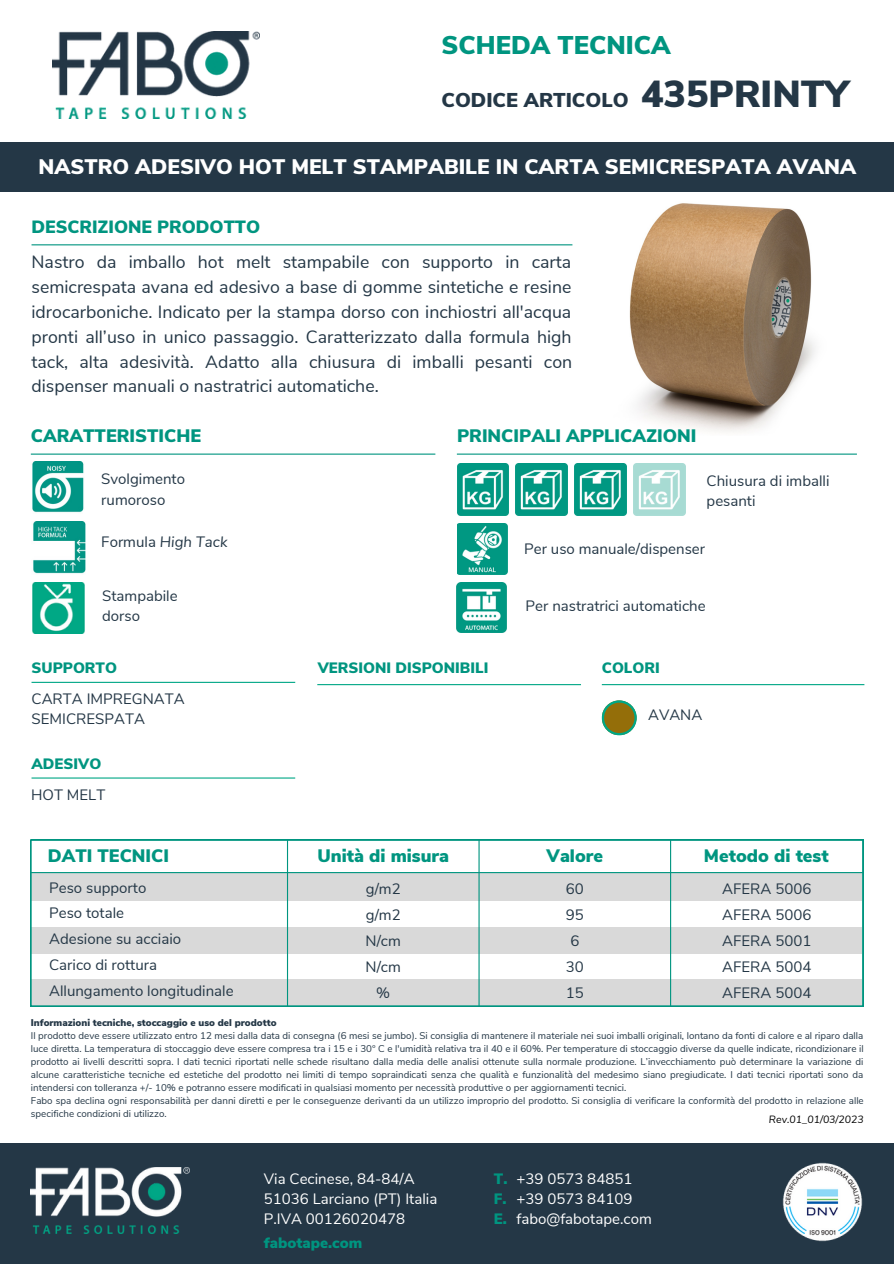
<style>
.page{position:relative;width:894px;height:1264px;background:#fff}
.page>*{position:absolute;margin:0;border:0;box-sizing:border-box;transform-origin:0 0}
.t1{font:900 37.5px "Nunito Sans";color:#243746}
.t2{font:900 25.65px "Nunito Sans";color:#009580}
.t3{font:900 21px "Nunito Sans";color:#fff}
.t4{font:900 19.95px "Nunito Sans";color:#243746}
.t5{font:900 18px "Nunito Sans";color:#009580}
.t6{font:17.7px/24.8px "Nunito Sans";color:#243746;text-align:justify}
.t7{font:900 17.7px "Nunito Sans";color:#009580}
.t8{font:15px/20.2px "Nunito Sans";color:#243746}
.t9{font:15px "Nunito Sans";color:#fff}
.t10{font:900 15px "Nunito Sans";color:#009580}
.t11{font:italic 15px "Nunito Sans";color:#243746}
.t12{font:italic 10.5px "Nunito Sans";color:#000}
.t13{font:9.75px/13px "Nunito Sans";color:#243746;text-align:justify}
.t14{font:900 9.75px "Nunito Sans";color:#243746}
.s1{font-style:normal}
</style>
<div class="page">
<div style="left:0;top:142px;width:893px;height:50px;background:#243746"></div>
<hr style="left:32px;top:244px;width:540px;height:1px;background:#009580">
<img style="left:53px;top:32px;width:206px;height:86px">
<hr style="left:32px;top:681px;width:263px;height:2px;background:#00a786">
<hr style="left:32px;top:777px;width:263px;height:1px;background:#00a786">
<hr style="left:317px;top:684px;width:264px;height:1px;background:#00a786">
<hr style="left:601px;top:684px;width:263px;height:1px;background:#00a786">
<svg style="left:31px;top:839px;width:832px;height:167px"></svg>
<hr style="left:31px;top:872px;width:832px;height:1px;background:#009580">
<hr style="left:287px;top:839px;width:1px;height:167px;background:#009580">
<hr style="left:478px;top:839px;width:1px;height:167px;background:#009580">
<hr style="left:669px;top:839px;width:2px;height:167px;background:#009580">
<svg style="left:601px;top:700px;width:35px;height:35px"></svg>
<img style="left:457px;top:464px;width:51px;height:52px">
<img style="left:515px;top:464px;width:52px;height:52px">
<img style="left:633px;top:464px;width:52px;height:52px">
<img style="left:457px;top:523px;width:50px;height:51px">
<img style="left:457px;top:582px;width:49px;height:50px">
<hr style="left:31px;top:453px;width:404px;height:1px;background:#009580">
<hr style="left:457px;top:453px;width:399px;height:1px;background:#009580">
<img style="left:574px;top:463px;width:52px;height:52px">
<img style="left:32px;top:461px;width:52px;height:52px">
<img style="left:33px;top:521px;width:52px;height:53px">
<img style="left:33px;top:582px;width:52px;height:51px">
<img style="left:629px;top:203px;width:186px;height:229px">
<div style="left:0;top:1143px;width:893px;height:120px;background:#243746"></div>
<img style="left:31px;top:1167px;width:159px;height:66px">
<img style="left:782px;top:1162px;width:80px;height:79px">
<p class="t2" style="left:441px;top:28px;width:230px">SCHEDA TECNICA</p>
<p class="t4" style="left:441px;top:86px;width:189px">CODICE ARTICOLO</p>
<p class="t1" style="left:641px;top:69px;width:209px">435PRINTY</p>
<p class="t3" style="left:39px;top:153px;width:819px">NASTRO ADESIVO HOT MELT STAMPABILE IN CARTA SEMICRESPATA AVANA</p>
<p class="t7" style="left:32px;top:215px;width:230px">DESCRIZIONE PRODOTTO</p>
<p class="t6" style="left:32px;top:250px;width:542px">Nastro da imballo hot melt stampabile con supporto in carta semicrespata avana ed adesivo a base di gomme sintetiche e resine idrocarboniche. Indicato per la stampa dorso con inchiostri all'acqua pronti all’uso in unico passaggio. Caratterizzato dalla formula high tack, alta adesività. Adatto alla chiusura di imballi pesanti con dispenser manuali o nastratrici automatiche.</p>
<p class="t5" style="left:31px;top:424px;width:172px">CARATTERISTICHE</p>
<p class="t8" style="left:101px;top:469px;width:85px">Svolgimento rumoroso</p>
<p class="t8" style="left:706px;top:470px;width:124px">Chiusura di imballi pesanti</p>
<p class="t8" style="left:524px;top:539px;width:182px">Per uso manuale/dispenser</p>
<p class="t5" style="left:457px;top:424px;width:241px">PRINCIPALI APPLICAZIONI</p>
<p class="t11" style="left:101px;top:531px;width:128px"><span class="s1">Formula</span> High Tack</p>
<p class="t8" style="left:102px;top:586px;width:77px">Stampabile</p>
<p class="t8" style="left:102px;top:606px;width:39px">dorso</p>
<p class="t10" style="left:32px;top:658px;width:87px">SUPPORTO</p>
<p class="t8" style="left:32px;top:689px;width:155px">CARTA IMPREGNATA</p>
<p class="t8" style="left:32px;top:709px;width:115px">SEMICRESPATA</p>
<p class="t10" style="left:32px;top:753px;width:71px">ADESIVO</p>
<p class="t8" style="left:31px;top:784px;width:76px">HOT MELT</p>
<p class="t5" style="left:48px;top:843px;width:123px">DATI TECNICI</p>
<p class="t8" style="left:49px;top:877px;width:99px">Peso supporto</p>
<p class="t8" style="left:49px;top:903px;width:76px">Peso totale</p>
<p class="t8" style="left:49px;top:929px;width:133px">Adesione su acciaio</p>
<p class="t8" style="left:49px;top:955px;width:109px">Carico di rottura</p>
<p class="t8" style="left:49px;top:981px;width:186px">Allungamento longitudinale</p>
<p class="t8" style="left:525px;top:596px;width:181px">Per nastratrici automatiche</p>
<p class="t10" style="left:318px;top:658px;width:172px">VERSIONI DISPONIBILI</p>
<p class="t10" style="left:601px;top:658px;width:59px">COLORI</p>
<p class="t5" style="left:317px;top:843px;width:133px">Unità di misura</p>
<p class="t8" style="left:366px;top:879px;width:36px">g/m2</p>
<p class="t8" style="left:366px;top:905px;width:36px">g/m2</p>
<p class="t8" style="left:365px;top:930px;width:37px">N/cm</p>
<p class="t8" style="left:365px;top:956px;width:37px">N/cm</p>
<p class="t8" style="left:376px;top:982px;width:15px">%</p>
<p class="t8" style="left:648px;top:705px;width:56px">AVANA</p>
<p class="t5" style="left:546px;top:843px;width:58px">Valore</p>
<p class="t8" style="left:565px;top:879px;width:19px">60</p>
<p class="t8" style="left:565px;top:905px;width:20px">95</p>
<p class="t8" style="left:570px;top:930px;width:10px">6</p>
<p class="t8" style="left:565px;top:956px;width:20px">30</p>
<p class="t8" style="left:565px;top:982px;width:20px">15</p>
<p class="t5" style="left:703px;top:843px;width:126px">Metodo di test</p>
<p class="t8" style="left:722px;top:879px;width:91px">AFERA 5006</p>
<p class="t8" style="left:722px;top:905px;width:91px">AFERA 5006</p>
<p class="t8" style="left:722px;top:930px;width:91px">AFERA 5001</p>
<p class="t8" style="left:722px;top:956px;width:91px">AFERA 5004</p>
<p class="t8" style="left:722px;top:982px;width:91px">AFERA 5004</p>
<p class="t14" style="left:31px;top:1015px;width:247px">Informazioni tecniche, stoccaggio e uso del prodotto</p>
<p class="t13" style="left:31px;top:1028px;width:834px">Il prodotto deve essere utilizzato entro 12 mesi dalla data di consegna (6 mesi se jumbo). Si consiglia di mantenere il materiale nei suoi imballi originali, lontano da fonti di calore e al riparo dalla luce diretta. La temperatura di stoccaggio deve essere compresa tra i 15 e i 30° C e l'umidità relativa tra il 40 e il 60%. Per temperature di stoccaggio diverse da quelle indicate, ricondizionare il prodotto ai livelli descritti sopra. I dati tecnici riportati nelle schede risultano dalla media delle analisi ottenute sulla normale produzione. L’invecchiamento può determinare la variazione di alcune caratteristiche tecniche ed estetiche del prodotto nei limiti di tempo sopraindicati senza che qualità e funzionalità del medesimo siano pregiudicate. I dati tecnici riportati sono da intendersi con tolleranza +/- 10% e potranno essere modificati in qualsiasi momento per necessità produttive o per aggiornamenti tecnici.</p>
<p class="t13" style="left:31px;top:1094px;width:834px">Fabo spa declina ogni responsabilità per danni diretti e per le conseguenze derivanti da un utilizzo improprio del prodotto. Si consiglia di verificare la conformità del prodotto in relazione alle specifiche condizioni di utilizzo.</p>
<p class="t12" style="left:768px;top:1111px;width:96px">Rev.01_01/03/2023</p>
<p class="t9" style="left:264px;top:1168px;width:152px">Via Cecinese, 84-84/A</p>
<p class="t9" style="left:264px;top:1188px;width:175px">51036 Larciano (PT) Italia</p>
<p class="t9" style="left:264px;top:1208px;width:143px">P.IVA 00126020478</p>
<p class="t10" style="left:264px;top:1232px;width:100px">fabotape.com</p>
<p class="t10" style="left:493px;top:1168px;width:15px">T.</p>
<p class="t10" style="left:493px;top:1188px;width:14px">F.</p>
<p class="t10" style="left:493px;top:1208px;width:15px">E.</p>
<p class="t9" style="left:516px;top:1168px;width:117px">+39 0573 84851</p>
<p class="t9" style="left:516px;top:1188px;width:117px">+39 0573 84109</p>
<p class="t9" style="left:516px;top:1208px;width:137px">fabo@fabotape.com</p>
</div>
